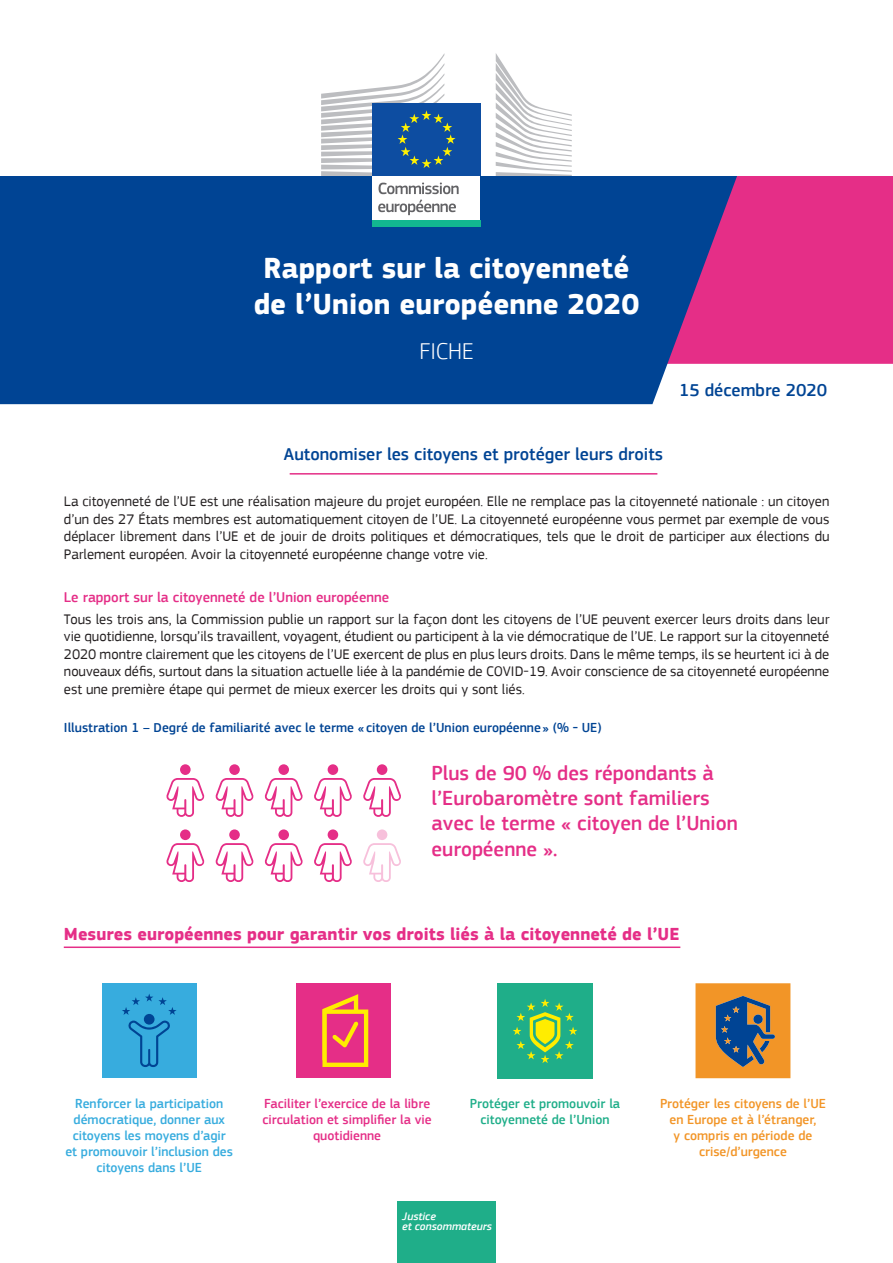
<style>
.page{position:relative;width:893px;height:1263px;background:#fff}
.page>*{position:absolute;margin:0;border:0;box-sizing:border-box;transform-origin:0 0}
.t1{font:700 30px/36px "PF Square Sans Pro";color:#fff;text-align:center}
.t2{font:300 24px "PF Square Sans Pro";color:#fff}
.Paragraphe_9pt{font:500 21px/25.2px "PF Square Sans Pro";color:#e52e87}
.Paragraphe_10pts{font:700 18px "PF Square Sans Pro";color:#e52e87}
.small_title{font:500 18px "PF Square Sans Pro";color:#004494}
.Paragraphe_10pts-2{font:14.55px/17.4px "PF Square Sans Pro";color:#231f20;text-align:justify}
.Paragraphe_10pts-3{font:500 14.55px "PF Square Sans Pro";color:#e52e87}
.Texte_tableau_vert{font:500 13.5px/16.2px "PF Square Sans Pro";color:#37acde;text-align:center}
.Texte_tableau_vert-2{font:500 13.5px/16.2px "PF Square Sans Pro";color:#f29527;text-align:center}
.Paragraphe_10pts-4{font:500 13.5px "PF Square Sans Pro";color:#004494}
.Texte_tableau_vert-3{font:500 13.5px/16.2px "PF Square Sans Pro";color:#e52e87;text-align:center}
.Texte_tableau_vert-4{font:500 13.5px/16.2px "PF Square Sans Pro";color:#1fae89;text-align:center}
.t3{font:italic 500 11.25px/10.5px "PF Square Sans Pro";color:#fff}
</style>
<div class="page">
<div style="left:802px;top:176px;width:91px;height:188px;background:#e52e87"></div>
<hr style="left:290px;top:473px;width:367px;height:2px;background:#e52e87">
<svg style="left:0;top:175px;width:802px;height:229px;background:#214896"></svg>
<div style="left:102px;top:983px;width:95px;height:95px;background:#37acde"></div>
<svg style="left:122px;top:994px;width:55px;height:73px"></svg>
<div style="left:296px;top:983px;width:95px;height:95px;background:#e52e87"></div>
<svg style="left:322px;top:994px;width:46px;height:73px"></svg>
<div style="left:497px;top:983px;width:96px;height:95px;background:#1fae89"></div>
<svg style="left:513px;top:999px;width:64px;height:64px"></svg>
<svg style="left:695px;top:983px;width:95px;height:95px;background:#b08048"></svg>
<hr style="left:64px;top:946px;width:616px;height:2px;background:#e52e87">
<div style="left:180px;top:764px;width:11px;height:11px;background:#e52e87;border-radius:50%"></div>
<svg style="left:166px;top:778px;width:38px;height:39px"></svg>
<div style="left:180px;top:829px;width:11px;height:11px;background:#e52e87;border-radius:50%"></div>
<svg style="left:166px;top:843px;width:38px;height:39px"></svg>
<div style="left:229px;top:764px;width:11px;height:11px;background:#e52e87;border-radius:50%"></div>
<svg style="left:215px;top:778px;width:39px;height:39px"></svg>
<div style="left:229px;top:829px;width:11px;height:11px;background:#e52e87;border-radius:50%"></div>
<svg style="left:215px;top:843px;width:39px;height:39px"></svg>
<div style="left:278px;top:764px;width:11px;height:11px;background:#e52e87;border-radius:50%"></div>
<svg style="left:265px;top:778px;width:38px;height:39px"></svg>
<div style="left:278px;top:829px;width:11px;height:11px;background:#e52e87;border-radius:50%"></div>
<svg style="left:265px;top:843px;width:38px;height:39px"></svg>
<div style="left:328px;top:764px;width:10px;height:11px;background:#e52e87;border-radius:50%"></div>
<svg style="left:314px;top:778px;width:38px;height:39px"></svg>
<div style="left:328px;top:829px;width:10px;height:11px;background:#e52e87;border-radius:50%"></div>
<svg style="left:314px;top:843px;width:38px;height:39px"></svg>
<div style="left:377px;top:764px;width:10px;height:11px;background:#e52e87;border-radius:50%"></div>
<svg style="left:363px;top:778px;width:38px;height:39px"></svg>
<div style="left:377px;top:829px;width:10px;height:11px;background:#f7c0db;border-radius:50%"></div>
<svg style="left:363px;top:843px;width:38px;height:39px"></svg>
<div style="left:397px;top:1201px;width:99px;height:62px;background:#1fae89"></div>
<div style="left:372px;top:174px;width:108px;height:48px;background:#fff"></div>
<div style="left:372px;top:104px;width:108px;height:72px;background:#0d4da1"></div>
<svg style="left:321px;top:53px;width:134px;height:123px"></svg>
<div style="left:372px;top:220px;width:108px;height:7px;background:#12b790"></div>
<svg style="left:496px;top:53px;width:76px;height:123px"></svg>
<svg style="left:378px;top:183px;width:81px;height:32px"></svg>
<p class="t1" style="left:254px;top:251px;width:387px">Rapport sur la citoyenneté de l’Union européenne 2020</p>
<p class="t2" style="left:419px;top:337px;width:56px">FICHE</p>
<p class="small_title" style="left:679px;top:380px;width:149px">15 décembre 2020</p>
<p class="small_title" style="left:284px;top:444px;width:381px">Autonomiser les citoyens et protéger leurs droits</p>
<p class="Paragraphe_10pts-2" style="left:64px;top:493px;width:767px">La citoyenneté de l’UE est une réalisation majeure du projet européen. Elle ne remplace pas la citoyenneté nationale : un citoyen d’un des 27 États membres est automatiquement citoyen de l’UE. La citoyenneté européenne vous permet par exemple de vous déplacer librement dans l’UE et de jouir de droits politiques et démocratiques, tels que le droit de participer aux élections du Parlement européen. Avoir la citoyenneté européenne change votre vie.</p>
<p class="Paragraphe_10pts-3" style="left:64px;top:589px;width:327px">Le rapport sur la citoyenneté de l’Union européenne</p>
<p class="Paragraphe_10pts-2" style="left:64px;top:610px;width:767px">Tous les trois ans, la Commission publie un rapport sur la façon dont les citoyens de l’UE peuvent exercer leurs droits dans leur vie quotidienne, lorsqu’ils travaillent, voyagent, étudient ou participent à la vie démocratique de l’UE. Le rapport sur la citoyenneté 2020 montre clairement que les citoyens de l’UE exercent de plus en plus leurs droits. Dans le même temps, ils se heurtent ici à de nouveaux défis, surtout dans la situation actuelle liée à la pandémie de COVID-19. Avoir conscience de sa citoyenneté européenne est une première étape qui permet de mieux exercer les droits qui y sont liés.</p>
<p class="Paragraphe_10pts-4" style="left:64px;top:719px;width:539px">Illustration 1 – Degré de familiarité avec le terme « citoyen de l’Union européenne» (% - UE)</p>
<p class="Paragraphe_9pt" style="left:432px;top:761px;width:308px">Plus de 90 % des répondants à l’Eurobaromètre sont familiers avec le terme « citoyen de l’Union européenne ».</p>
<p class="Paragraphe_10pts" style="left:64px;top:923px;width:617px">Mesures européennes pour garantir vos droits liés à la citoyenneté de l’UE</p>
<p class="Texte_tableau_vert" style="left:65px;top:1095px;width:169px">Renforcer la participation démocratique, donner aux citoyens les moyens d’agir et promouvoir l’inclusion des citoyens dans l’UE</p>
<p class="Texte_tableau_vert-3" style="left:263px;top:1095px;width:171px">Faciliter l’exercice de la libre circulation et simplifier la vie quotidienne</p>
<p class="Texte_tableau_vert-4" style="left:470px;top:1095px;width:152px">Protéger et promouvoir la citoyenneté de l’Union</p>
<p class="Texte_tableau_vert-2" style="left:660px;top:1095px;width:167px">Protéger les citoyens de l’UE en Europe et à l’étranger,<br>y compris en période de crise/d’urgence</p>
<p class="t3" style="left:402px;top:1211px;width:91px">Justice<br>et consommateurs</p>
</div>
